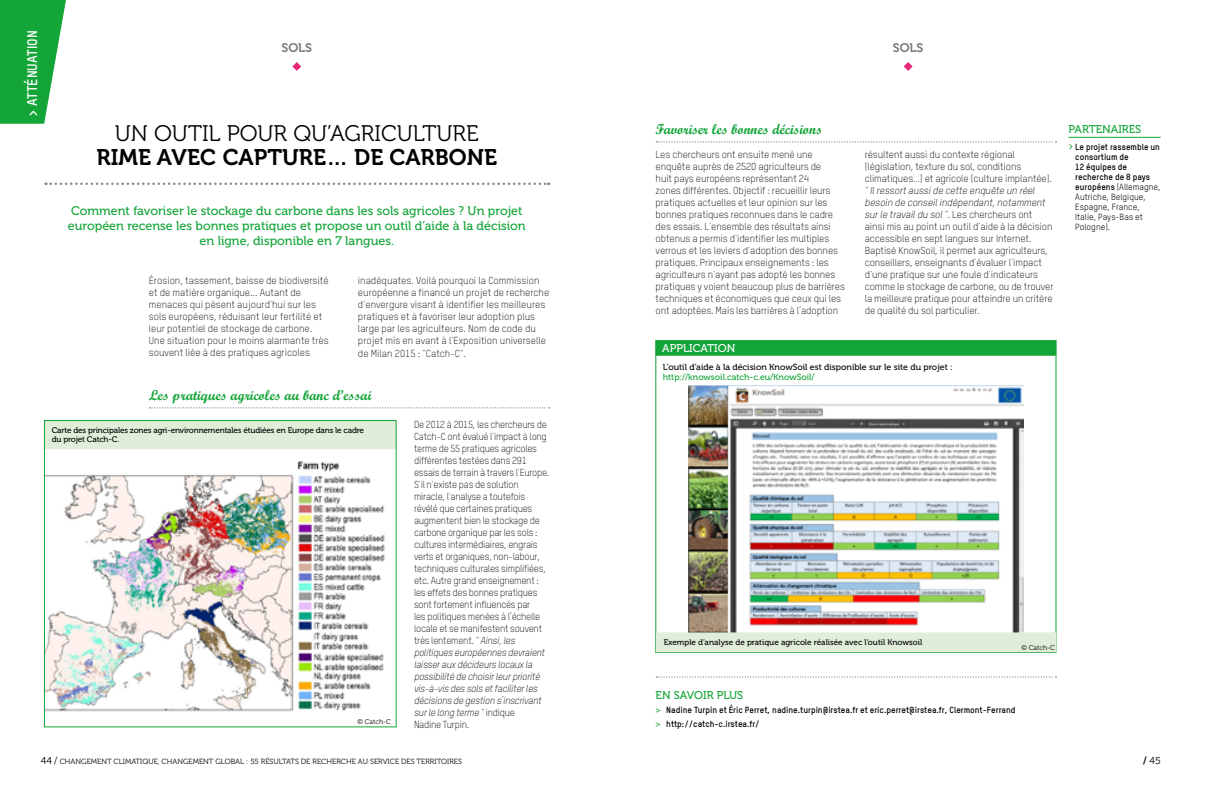
<style>
.page{position:relative;width:1205px;height:798px;background:#fff}
.page>*{position:absolute;margin:0;border:0;box-sizing:border-box;transform-origin:0 0}
.t1{font:22.5px "Museo 300";color:#000}
.t2{font:22.5px "Museo 700";color:#000}
.t3{font:14.38px "Script MT Bold";color:#13a538}
.t4{font:700 13.75px "TSTAR";color:#fff}
.t5{font:12.5px/15px "Museo 500";color:#13a538;text-align:center}
.t6{font:12.5px "Museo 700";color:#7c7b7b}
.t7{font:11.25px "Museo 500";color:#13a538}
.t8{font:11.25px "Museo 500";color:#fff}
.t9{font:300 10px/12px "TSTAR";letter-spacing:-.01em;color:#000}
.t10{font:10px "Museo 300";color:#000}
.t11{font:8.75px/10px "TSTAR";color:#000}
.t12{font:700 8.75px/14px "TSTAR";color:#000}
.t13{font:8.75px "Museo 500";color:#000}
.t14{font:8.75px "Museo 500";color:#13a538}
.t15{font:8.12px/9.4px "Museo 500";letter-spacing:-.02em;color:#000}
.t16{font:8.12px "Museo 500";color:#000}
.t17{font:7.5px "Museo 300";color:#000}
.t18{font:6.88px "Museo 300";color:#000}
.s1{font-style:italic}
.s2{font-weight:700;color:#13a538}
.s3{font-weight:700}
.s4{font-family:"Museo 500";font-weight:400;color:#13a538}
.s5{font-size:10px}
.s6{font-family:"Museo 700"}
</style>
<div class="page">
<svg style="left:656px;top:141px;width:400px;height:1px"></svg>
<svg style="left:46px;top:182px;width:503px;height:3px"></svg>
<svg style="left:656px;top:676px;width:400px;height:1px"></svg>
<svg style="left:149px;top:407px;width:401px;height:1px"></svg>
<svg style="left:0;top:0;width:66px;height:124px"></svg>
<svg style="left:904px;top:62px;width:8px;height:9px"></svg>
<svg style="left:292px;top:62px;width:9px;height:9px"></svg>
<hr style="left:1068px;top:137px;width:92px;height:1px;background:#13a538">
<div style="left:656px;top:340px;width:400px;height:15px;background:#13a538"></div>
<img style="left:688px;top:385px;width:335px;height:247px">
<div style="left:656px;top:632px;width:400px;height:19px;background:#e0edd9"></div>
<div style="left:656px;top:632px;width:400px;height:19px;border:1px solid #e0edd9"></div>
<div style="left:44px;top:420px;width:352px;height:28px;background:#e0edd9"></div>
<img style="left:46px;top:461px;width:339px;height:251px">
<div style="left:44px;top:420px;width:352px;height:306px;border:1px solid #13a538"></div>
<h3 class="t4" style="left:24px;top:117px;width:88px;rotate:-90deg">&gt; Atténuation</h3>
<p class="t6" style="left:281px;top:41px;width:31px">SOLS</p>
<p class="t6" style="left:893px;top:41px;width:31px">SOLS</p>
<h1 class="t1" style="left:115px;top:121px;width:365px">UN OUTIL POUR QU’AGRICULTURE</h1>
<h1 class="t2" style="left:97px;top:144px;width:15px">RIME</h1>
<h1 class="t2" style="left:157px;top:144px;width:342px">AVEC CAPTURE … DE CARBONE</h1>
<p class="t5" style="left:68px;top:203px;width:459px">Comment favoriser le stockage du carbone dans les sols agricoles ? Un projet européen recense les bonnes pratiques et propose un outil d’aide à la décision en ligne, disponible en 7 langues.</p>
<p class="t9" style="left:149px;top:275px;width:181px">érosion, tassement, baisse de biodiversité et de matière organique... Autant de menaces qui pèsent aujourd'hui sur les sols européens, réduisant leur fertilité et leur potentiel de stockage de carbone.<br>Une situation pour le moins alarmante très souvent liée à des pratiques agricoles</p>
<p class="t9" style="left:358px;top:274px;width:193px">inadéquates. Voilà pourquoi la Commission européenne a financé un projet de recherche d'envergure visant à identifier les meilleures pratiques et à favoriser leur adoption plus large par les agriculteurs. Nom de code du projet mis en avant à l'Exposition universelle de Milan 2015 : "Catch-C".</p>
<h2 class="t3" style="left:149px;top:386px;width:224px">Les pratiques agricoles au banc d’essai</h2>
<h2 class="t3" style="left:656px;top:120px;width:168px">Favoriser les bonnes décisions</h2>
<p class="t9" style="left:656px;top:148px;width:191px">Les chercheurs ont ensuite mené une enquête auprès de 2520 agriculteurs de<br>huit pays européens représentant 24<br>zones différentes. Objectif : recueillir leurs pratiques actuelles et leur opinion sur les bonnes pratiques reconnues dans le cadre des essais. L'ensemble des résultats ainsi obtenus a permis d'identifier les multiples verrous et les leviers d'adoption des bonnes pratiques. Principaux enseignements : les agriculteurs n'ayant pas adopté les bonnes pratiques y voient beaucoup plus de barrières techniques et économiques que ceux qui les ont adoptées. Mais les barrières à l’adoption</p>
<p class="t9" style="left:865px;top:148px;width:189px">résultent aussi du contexte régional (législation, texture du sol, conditions climatiques…) et agricole (culture implantée).</p>
<p class="t9" style="left:865px;top:184px;width:190px"><span class="s1">" Il ressort aussi de cette enquête un réel besoin de conseil indépendant, notamment sur le travail du sol "</span>. Les chercheurs ont ainsi mis au point un outil d'aide à la décision accessible en sept langues sur Internet.<br>Baptisé KnowSoil, il permet aux agriculteurs, conseillers, enseignants d'évaluer l'impact d'une pratique sur une foule d'indicateurs comme le stockage de carbone, ou de trouver la meilleure pratique pour atteindre un critère de qualité du sol particulier<span class="s1">.</span></p>
<p class="t8" style="left:662px;top:342px;width:35px">Applicatio</p>
<p class="t8" style="left:727px;top:342px;width:10px">N</p>
<p class="t13" style="left:663px;top:362px;width:291px">L’outil d’aide à la décision KnowSoil est disponible sur le site du projet :</p>
<p class="t14" style="left:663px;top:372px;width:153px">http://knowsoil.catch-c.eu/KnowSoil/</p>
<p class="t7" style="left:1068px;top:122px;width:28px">partenai</p>
<p class="t7" style="left:1122px;top:122px;width:14px">res</p>
<p class="t11" style="left:1075px;top:141px;width:87px;text-indent:-7px"><span class="s2">&gt;</span> <span class="s3">Le projet rassemble un consortium de<br>12 équipes de recherche de 8 pays européens</span> (Allemagne,<br>Autriche, Belgique,<br>Espagne, France,<br>Italie, Pays-Bas et<br>Pologne).</p>
<p class="t9" style="left:414px;top:418px;width:137px">De 2012 à 2015, les chercheurs de<br>Catch-C ont évalué l'impact à long terme de 55 pratiques agricoles différentes testées dans 291 essais de terrain à travers l'Europe.<br>S'il n'existe pas de solution miracle, l'analyse a toutefois révélé que certaines pratiques augmentent bien le stockage de carbone organique par les sols : cultures intermédiaires, engrais verts et organiques, non-labour, techniques culturales simplifiées, etc. Autre grand enseignement : les effets des bonnes pratiques sont fortement influencés par<br>les politiques menées à l’échelle locale et se manifestent souvent très lentement. <span class="s1">" Ainsi, les politiques européennes devraient laisser aux décideurs locaux la possibilité de choisir leur priorité vis-à-vis des sols et faciliter les décisions de gestion s’inscrivant sur le long terme "</span> indique<br>Nadine Turpin.</p>
<p class="t15" style="left:52px;top:425px;width:314px">Carte des principales zones agri-environnementales étudiées en Europe dans le cadre du projet Catch-C.</p>
<p class="t16" style="left:664px;top:638px;width:260px">Exemple d’analyse de pratique agricole réalisée avec l’outil Knowsoil</p>
<p class="t18" style="left:1021px;top:643px;width:35px">© CATCH-C</p>
<p class="t7" style="left:656px;top:688px;width:88px">En savoir plus</p>
<p class="t12" style="left:656px;top:702px;width:361px"><span class="s4">&gt;</span> Nadine Turpin et Éric Perret, nadine.turpin@irstea.fr et eric.perret@irstea.fr, Clermont-Ferrand <span class="s4">&gt;</span> http://catch-c.irstea.fr/</p>
<p class="t18" style="left:357px;top:717px;width:35px">© CATCH-C</p>
<p class="t17" style="left:41px;top:757px;width:423px"><span class="s5">44 /</span> CHANGEMENT CLIMATIQUE, CHANGEMENT GLOBAL : 55 RÉSULTATS DE RECHERCHE AU SERVICE DES TERRITOIRES</p>
<p class="t10" style="left:1143px;top:755px;width:19px"><span class="s6">/</span> 45</p>
</div>
